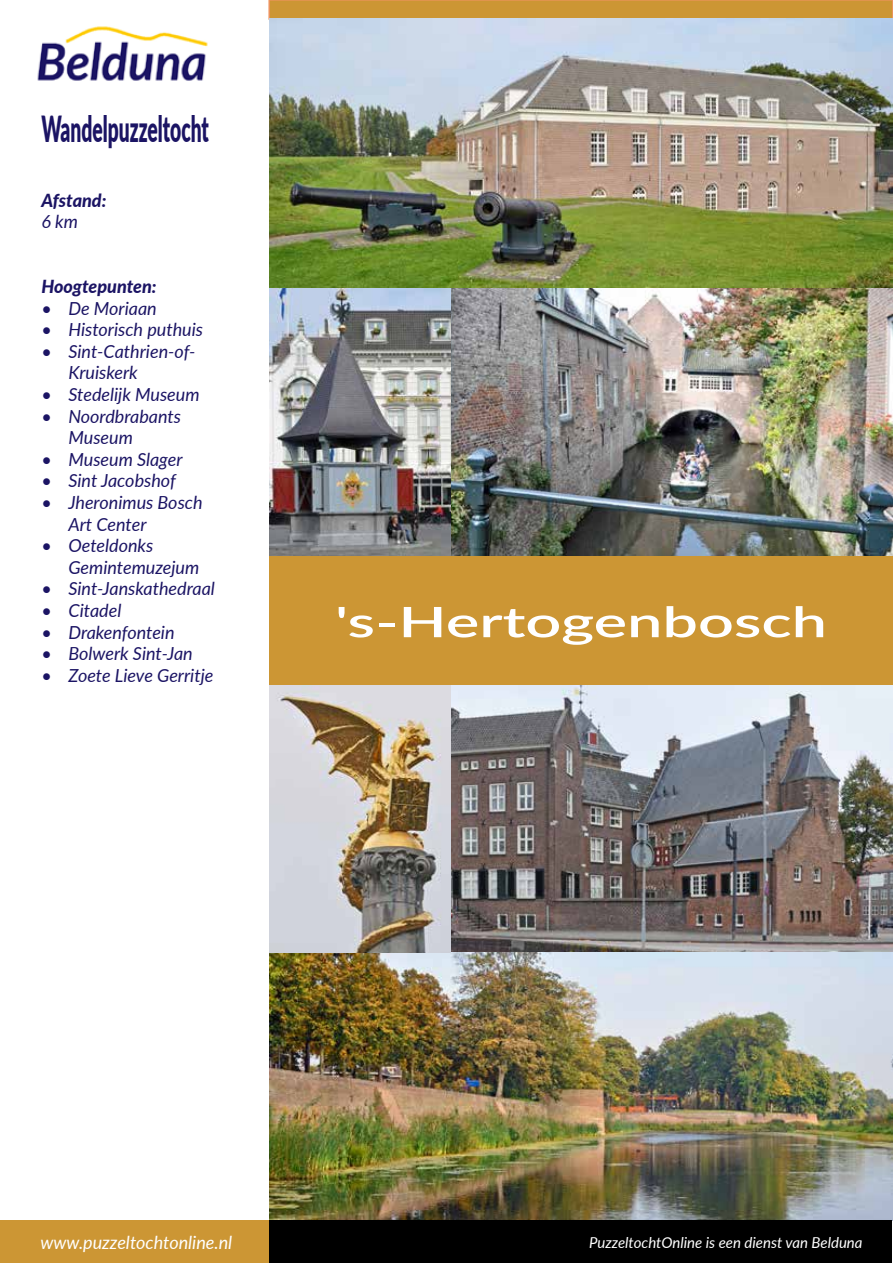
<style>
.page{position:relative;width:893px;height:1263px;background:#fff}
.page>*{position:absolute;margin:0;border:0;box-sizing:border-box;transform-origin:0 0}
.t1{font:600 42px "Lato";color:#fff;scale:1.5 1}
.t2{font:900 36px "Lato";color:#1b1464;scale:.53 1}
.t3{font:italic 18px/21.6px "Lato";color:#1b1464}
.t4{font:italic 18px "Lato";color:#fff}
.t5{font:italic 800 18px "Lato";color:#1b1464}
.t6{font:italic 15px "Lato";color:#fff}
</style>
<div class="page">
<img style="left:451px;top:685px;width:442px;height:267px">
<img style="left:269px;top:952px;width:624px;height:268px">
<img style="left:37px;top:26px;width:171px;height:55px">
<div style="left:269px;top:556px;width:624px;height:129px;background:#cc9634"></div>
<div style="left:269px;top:0;width:624px;height:19px;background:#cc9634"></div>
<div style="left:268px;top:0;width:625px;height:20px;border:2px solid #ed935e"></div>
<img style="left:269px;top:19px;width:624px;height:269px">
<div style="left:0;top:1220px;width:269px;height:43px;background:#cc9634"></div>
<div style="left:863px;top:1220px;width:29px;height:43px;background:#000"></div>
<div style="left:269px;top:1220px;width:594px;height:43px;background:#000"></div>
<img style="left:451px;top:288px;width:442px;height:268px">
<img style="left:269px;top:288px;width:182px;height:268px">
<img style="left:269px;top:685px;width:182px;height:267px">
<h2 class="t2" style="left:41px;top:102px;width:317px">Wandelpuzzeltocht</h2>
<p class="t5" style="left:41px;top:187px;width:67px">Afstand:</p>
<p class="t3" style="left:41px;top:210px;width:38px">6 km</p>
<p class="t5" style="left:41px;top:273px;width:117px">Hoogtepunten:</p>
<p class="t3" style="left:41px;top:297px;width:117px">• De Moriaan</p>
<p class="t3" style="left:41px;top:318px;width:163px">• Historisch puthuis</p>
<p class="t3" style="left:68px;top:340px;width:129px;text-indent:-27px">• Sint-Cathrien-of-<br>Kruiskerk</p>
<p class="t3" style="left:41px;top:383px;width:160px">• Stedelijk Museum</p>
<p class="t3" style="left:68px;top:405px;width:114px;text-indent:-27px">• Noordbrabants<br>Museum</p>
<p class="t3" style="left:41px;top:448px;width:143px">• Museum Slager</p>
<p class="t3" style="left:41px;top:469px;width:136px">• Sint Jacobshof</p>
<p class="t3" style="left:68px;top:491px;width:136px;text-indent:-27px">• Jheronimus Bosch<br>Art Center</p>
<p class="t3" style="left:68px;top:534px;width:132px;text-indent:-27px">• Oeteldonks<br>Gemintemuzejum</p>
<p class="t3" style="left:41px;top:577px;width:175px">• Sint-Janskathedraal</p>
<p class="t3" style="left:41px;top:599px;width:81px">• Citadel</p>
<p class="t3" style="left:41px;top:621px;width:135px">• Drakenfontein</p>
<p class="t3" style="left:41px;top:642px;width:153px">• Bolwerk Sint-Jan</p>
<p class="t3" style="left:41px;top:664px;width:174px">• Zoete Lieve Gerritje</p>
<h1 class="t1" style="left:335px;top:591px;width:329px">'s-Hertogenbosch</h1>
<p class="t4" style="left:40px;top:1230px;width:193px">www.puzzeltochtonline.nl</p>
<p class="t6" style="left:589px;top:1232px;width:275px">PuzzeltochtOnline is een dienst van Belduna</p>
</div>
